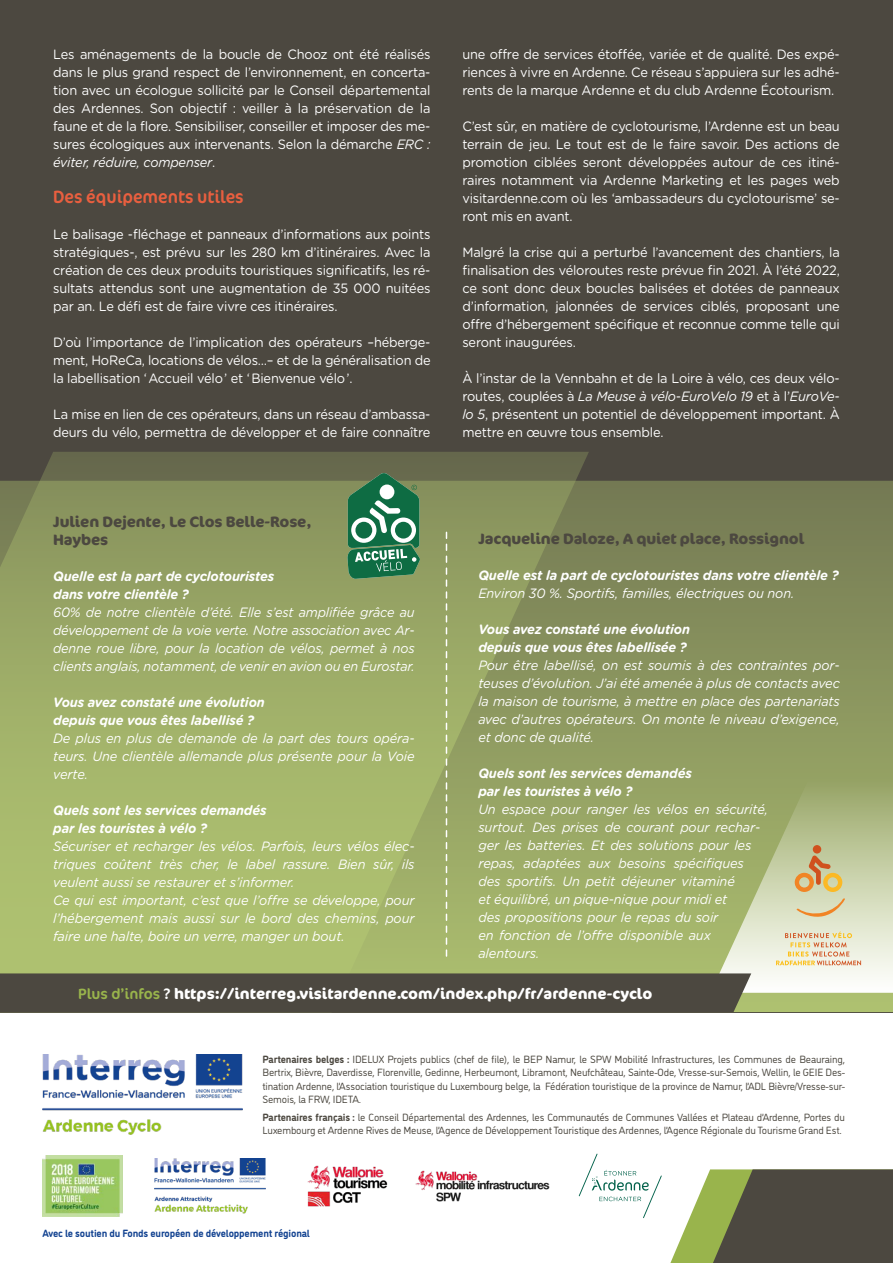
<style>
.page{position:relative;width:893px;height:1263px;background:#fff}
.page>*{position:absolute;margin:0;border:0;box-sizing:border-box;transform-origin:0 0}
.t1{font:18px "Cocon Pro";color:#e95f3f;scale:.95 1}
.t2{font:700 15px/18px "Cocon Pro";letter-spacing:-.01em;color:#4c4840}
.t3{font:700 15px "Cocon Pro";color:#fff}
.t4{font:13.5px/18px "Gotham Rounded";letter-spacing:-.015em;color:#fff;text-align:justify;scale:.95 1}
.t5{font:italic 13.5px/18px "Gotham Rounded";letter-spacing:-.01em;color:#fff;text-align:justify;scale:.95 1}
.t6{font:italic 700 13.5px/18px "Gotham Rounded";letter-spacing:-.01em;color:#fff;scale:.95 1}
.t7{font:italic 13.5px/18px "Gotham Rounded";letter-spacing:-.01em;color:#fff;text-align:justify;scale:.94 1}
.t8{font:10.5px/13.5px "DI Nosaur";letter-spacing:-.015em;color:#4c4840;text-align:justify}
.t9{font:700 10.5px "DI Nosaur";letter-spacing:-.015em;color:#134391}
.s1{font-style:italic}
.s2{font-weight:400;color:#99b44c}
.s3{font-weight:400}
.s4{font-weight:700}
</style>
<div class="page">
<div style="left:0;top:0;width:893px;height:1012px;background:#4c4840"></div>
<div style="left:43px;top:452px;width:546px;height:21px;background:#66684d"></div>
<img style="left:43px;top:1054px;width:199px;height:81px">
<img style="left:307px;top:1165px;width:81px;height:42px">
<img style="left:415px;top:1170px;width:135px;height:32px">
<img style="left:43px;top:1155px;width:79px;height:61px">
<img style="left:154px;top:1158px;width:112px;height:56px">
<svg style="left:579px;top:1154px;width:83px;height:64px"></svg>
<svg style="left:670px;top:1169px;width:223px;height:94px;background:#6b6d54"></svg>
<svg style="left:0;top:473px;width:893px;height:539px;background:#94a067"></svg>
<p class="t4" style="left:53px;top:44px;width:399px">Les aménagements de la boucle de Chooz ont été réalisés dans le plus grand respect de l’environnement, en concerta&shy;tion avec un écologue sollicité par le Conseil départemental des Ardennes. Son objectif : veiller à la préservation de la faune et de la flore. Sensibiliser, conseiller et imposer des me&shy;sures écologiques aux intervenants. Selon la démarche <span class="s1">ERC : éviter, réduire, compenser</span>.</p>
<h1 class="t1" style="left:53px;top:184px;width:202px">Des équipements utiles</h1>
<p class="t4" style="left:53px;top:224px;width:399px">Le balisage -fléchage et panneaux d’informations aux points stratégiques-, est prévu sur les 280 km d’itinéraires. Avec la création de ces deux produits touristiques significatifs, les ré&shy;sultats attendus sont une augmentation de 35 000 nuitées par an. Le défi est de faire vivre ces itinéraires.</p>
<p class="t4" style="left:53px;top:332px;width:399px">D’où l’importance de l’implication des opérateurs –héberge&shy;ment, HoReCa, locations de vélos…– et de la généralisation de la labellisation ‘ Accueil vélo ’ et ‘ Bienvenue vélo ’.</p>
<p class="t4" style="left:53px;top:404px;width:399px">La mise en lien de ces opérateurs, dans un réseau d’ambassa&shy;deurs du vélo, permettra de développer et de faire connaître</p>
<p class="t2" style="left:53px;top:512px;width:260px">Julien Dejente, Le Clos Belle-Rose,<br>Haybes</p>
<p class="t6" style="left:53px;top:566px;width:234px">Quelle est la part de cyclotouristes dans votre clientèle ?</p>
<p class="t7" style="left:53px;top:602px;width:386px">60% de notre clientèle d’été. Elle s’est amplifiée grâce au développement de la voie verte. Notre association avec Ar&shy;denne roue libre, pour la location de vélos, permet à nos clients anglais, notamment, de venir en avion ou en Eurostar.</p>
<p class="t6" style="left:53px;top:692px;width:224px">Vous avez constaté une évolution depuis que vous êtes labellisé ?</p>
<p class="t5" style="left:53px;top:728px;width:382px">De plus en plus de demande de la part des tours opéra&shy;teurs. Une clientèle allemande plus présente pour la Voie verte.</p>
<p class="t6" style="left:53px;top:800px;width:226px">Quels sont les services demandés par les touristes à vélo ?</p>
<p class="t5" style="left:53px;top:836px;width:382px;text-align:left">Sécuriser et recharger les vélos. Parfois, leurs vélos élec&shy;triques coûtent très cher, le label rassure. Bien sûr, ils veulent aussi se restaurer et s’informer.<br>Ce qui est important, c’est que l’offre se développe, pour l’hébergement mais aussi sur le bord des chemins, pour faire une halte, boire un verre, manger un bout.</p>
<p class="t4" style="left:462px;top:44px;width:399px">une offre de services étoffée, variée et de qualité. Des expé&shy;riences à vivre en Ardenne. Ce réseau s’appuiera sur les adhé&shy;rents de la marque Ardenne et du club Ardenne Écotourism.</p>
<p class="t4" style="left:462px;top:116px;width:399px">C’est sûr, en matière de cyclotourisme, l’Ardenne est un beau terrain de jeu. Le tout est de le faire savoir. Des actions de promotion ciblées seront développées autour de ces itiné&shy;raires notamment via Ardenne Marketing et les pages web visitardenne.com où les ‘ambassadeurs du cyclotourisme’ se&shy;ront mis en avant.</p>
<p class="t4" style="left:462px;top:242px;width:399px">Malgré la crise qui a perturbé l’avancement des chantiers, la finalisation des véloroutes reste prévue fin 2021. À l’été 2022, ce sont donc deux boucles balisées et dotées de panneaux d’information, jalonnées de services ciblés, proposant une offre d’hébergement spécifique et reconnue comme telle qui seront inaugurées.</p>
<p class="t4" style="left:462px;top:368px;width:399px">À l’instar de la Vennbahn et de la Loire à vélo, ces deux vélo&shy;routes, couplées à <span class="s1">La Meuse à vélo-EuroVelo 19</span> et à l’<span class="s1">EuroVe&shy;lo 5</span>, présentent un potentiel de développement important. À mettre en œuvre tous ensemble.</p>
<p class="t2" style="left:478px;top:529px;width:327px">Jacqueline Daloze, A quiet place, Rossignol</p>
<p class="t6" style="left:478px;top:565px;width:381px">Quelle est la part de cyclotouristes dans votre clientèle ?</p>
<p class="t5" style="left:478px;top:583px;width:334px">Environ 30 %. Sportifs, familles, électriques ou non.</p>
<p class="t6" style="left:478px;top:619px;width:224px">Vous avez constaté une évolution depuis que vous êtes labellisée ?</p>
<p class="t5" style="left:478px;top:655px;width:382px">Pour être labellisé, on est soumis à des contraintes por&shy;teuses d’évolution. J’ai été amenée à plus de contacts avec la maison de tourisme, à mettre en place des partenariats avec d’autres opérateurs. On monte le niveau d’exigence, et donc de qualité.</p>
<p class="t6" style="left:478px;top:763px;width:226px">Quels sont les services demandés par les touristes à vélo ?</p>
<p class="t5" style="left:478px;top:799px;width:306px;text-align:left">Un espace pour ranger les vélos en sécurité, surtout. Des prises de courant pour rechar&shy;ger les batteries. Et des solutions pour les repas, adaptées aux besoins spécifiques des sportifs. Un petit déjeuner vitaminé<br>et équilibré, un pique-nique pour midi et<br>des propositions pour le repas du soir<br>en fonction de l’offre disponible aux alentours.</p>
<p class="t3" style="left:78px;top:983px;width:576px"><span class="s2">Plus d’infos</span> <span class="s3">?</span> https://interreg.visitardenne.com/index.php/fr/ardenne-cyclo</p>
<p class="t8" style="left:263px;top:1051px;width:584px"><span class="s4">Partenaires belges :</span> IDELUX Projets publics (chef de file), le BEP Namur, le SPW Mobilité Infrastructures, les Communes de Beauraing, Bertrix, Bièvre, Daverdisse, Florenville, Gedinne, Herbeumont, Libramont, Neufchâteau, Sainte-Ode, Vresse-sur-Semois, Wellin, le GEIE Des&shy;tination Ardenne, l’Association touristique du Luxembourg belge, la Fédération touristique de la province de Namur, l’ADL Bièvre/Vresse-sur-Semois, la FRW, IDETA.</p>
<p class="t8" style="left:263px;top:1110px;width:584px"><span class="s4">Partenaires français :</span> le Conseil Départemental des Ardennes, les Communautés de Communes Vallées et Plateau d’Ardenne, Portes du<br>Luxembourg et Ardenne Rives de Meuse, l’Agence de Développement Touristique des Ardennes, l’Agence Régionale du Tourisme Grand Est.</p>
<p class="t9" style="left:43px;top:1226px;width:269px">Avec le soutien du Fonds européen de développement régional</p>
</div>
